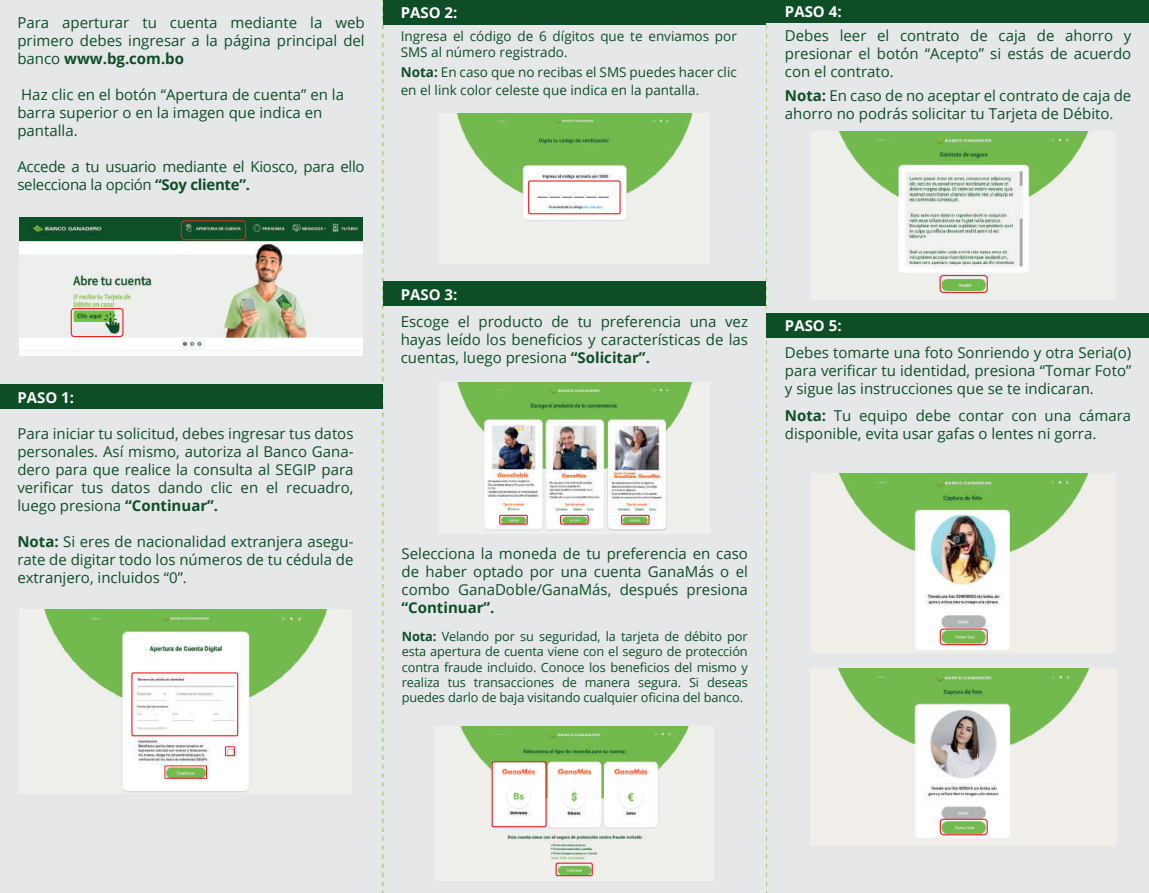
<style>
.page{position:relative;width:1149px;height:893px;background:#fff}
.page>*{position:absolute;margin:0;border:0;box-sizing:border-box;transform-origin:0 0}
.t1{font:15px/18px "Open Sans";color:#0d4e27;text-align:justify}
.t2{font:15px/18px "Open Sans";letter-spacing:-.02em;color:#0d4e27}
.t3{font:700 15px "Open Sans";color:#fff}
.t4{font:700 15px "Open Sans";color:#0d4e27}
.t5{font:13.5px/16.2px "Open Sans";color:#0d4e27}
.t6{font:12.75px/15.3px "Open Sans";letter-spacing:-.01em;color:#0d4e27;text-align:justify}
.s1{font-weight:700}
</style>
<div class="page">
<div style="left:766px;top:0;width:383px;height:893px;background:#e6e7e9"></div>
<svg style="left:766px;top:24px;width:1px;height:869px"></svg>
<div style="left:0;top:0;width:383px;height:893px;background:#e6e7e9"></div>
<div style="left:383px;top:0;width:382px;height:893px;background:#e6e7e9"></div>
<svg style="left:382px;top:0;width:1px;height:893px"></svg>
<div style="left:0;top:385px;width:383px;height:24px;background:#0d4e27"></div>
<div style="left:383px;top:0;width:383px;height:24px;background:#0d4e27"></div>
<div style="left:383px;top:281px;width:383px;height:25px;background:#0d4e27"></div>
<div style="left:766px;top:0;width:383px;height:23px;background:#0d4e27"></div>
<div style="left:766px;top:313px;width:383px;height:24px;background:#0d4e27"></div>
<img style="left:835px;top:131px;width:259px;height:169px">
<div style="left:939px;top:275px;width:48px;height:18px;border:1px solid #ec1d26;border-radius:3px"></div>
<img style="left:811px;top:473px;width:304px;height:180px">
<div style="left:939px;top:628px;width:48px;height:17px;border:1px solid #ec1d26;border-radius:3px"></div>
<img style="left:810px;top:669px;width:306px;height:176px">
<div style="left:939px;top:819px;width:48px;height:16px;border:1px solid #ec1d26;border-radius:3px"></div>
<img style="left:42px;top:609px;width:290px;height:184px">
<div style="left:131px;top:672px;width:107px;height:64px;border:1px solid #ec1d26"></div>
<div style="left:225px;top:746px;width:10px;height:10px;border:1px solid #ec1d26"></div>
<div style="left:164px;top:765px;width:43px;height:14px;border:1px solid #ec1d26"></div>
<img style="left:456px;top:113px;width:241px;height:109px">
<div style="left:528px;top:180px;width:92px;height:34px;border:1px solid #ec1d26"></div>
<img style="left:456px;top:383px;width:241px;height:150px">
<div style="left:499px;top:515px;width:29px;height:10px;border:1px solid #ec1d26"></div>
<div style="left:560px;top:515px;width:29px;height:10px;border:1px solid #ec1d26"></div>
<div style="left:621px;top:515px;width:28px;height:10px;border:1px solid #ec1d26"></div>
<img style="left:20px;top:218px;width:342px;height:138px">
<div style="left:181px;top:220px;width:65px;height:20px;border:1px solid #ec1d26;border-radius:3px"></div>
<div style="left:71px;top:308px;width:52px;height:29px;border:1px solid #ec1d26;border-radius:3px"></div>
<img style="left:459px;top:726px;width:230px;height:151px">
<div style="left:491px;top:761px;width:55px;height:66px;border:1px solid #ec1d26"></div>
<div style="left:555px;top:863px;width:38px;height:13px;border:1px solid #ec1d26"></div>
<p class="t1" style="left:17px;top:14px;width:349px">Para aperturar tu cuenta mediante la web primero debes ingresar a la página principal del banco <span class="s1">www.bg.com.bo</span></p>
<p class="t1" style="left:17px;top:86px;width:328px;text-align:left">Haz clic en el botón “Apertura de cuenta” en la barra superior o en la imagen que indica en pantalla.</p>
<p class="t2" style="left:17px;top:158px;width:349px">Accede a tu usuario mediante el Kiosco, para ello selecciona la opción <span class="s1">“Soy cliente”.</span></p>
<p class="t3" style="left:401px;top:2px;width:58px">PASO 2:</p>
<p class="t5" style="left:401px;top:27px;width:338px">Ingresa el código de 6 dígitos que te enviamos por<br>SMS al número registrado.</p>
<p class="t5" style="left:401px;top:63px;width:338px;line-height:18px"><span class="s1">Nota:</span> En caso que no recibas el SMS puedes hacer clic en el link color celeste que indica en la pantalla.</p>
<p class="t3" style="left:785px;top:1px;width:58px">PASO 4:</p>
<p class="t1" style="left:785px;top:26px;width:348px">Debes leer el contrato de caja de ahorro y presionar el botón “Acepto” si estás de acuerdo con el contrato.</p>
<p class="t1" style="left:785px;top:86px;width:348px"><span class="s1">Nota:</span> En caso de no aceptar el contrato de caja de ahorro no podrás solicitar tu Tarjeta de Débito.</p>
<p class="t3" style="left:17px;top:387px;width:58px">PASO 1:</p>
<p class="t1" style="left:17px;top:425px;width:338px">Para iniciar tu solicitud, debes ingresar tus datos personales. Así mismo, autoriza al Banco Gana&shy;dero para que realice la consulta al SEGIP para verificar tus datos dando clic en el recuadro, luego presiona <span class="s1">“Continuar”.</span></p>
<p class="t1" style="left:17px;top:533px;width:338px"><span class="s1">Nota:</span> Si eres de nacionalidad extranjera asegu&shy;rate de digitar todo los números de tu cédula de extranjero, incluidos “0”.</p>
<p class="t3" style="left:401px;top:284px;width:58px">PASO 3:</p>
<p class="t1" style="left:401px;top:312px;width:349px">Escoge el producto de tu preferencia una vez hayas leído los beneficios y características de las cuentas, luego presiona <span class="s1">“Solicitar”.</span></p>
<p class="t3" style="left:785px;top:315px;width:58px">PASO 5:</p>
<p class="t1" style="left:785px;top:344px;width:348px">Debes tomarte una foto Sonriendo y otra Seria(o) para verificar tu identidad, presiona “Tomar Foto” y sigue las instrucciones que se te indicaran.</p>
<p class="t1" style="left:785px;top:407px;width:348px"><span class="s1">Nota:</span> Tu equipo debe contar con una cámara disponible, evita usar gafas o lentes ni gorra.</p>
<p class="t1" style="left:401px;top:545px;width:348px">Selecciona la moneda de tu preferencia en caso de haber optado por una cuenta GanaMás o el combo GanaDoble/GanaMás, después presiona</p>
<p class="t4" style="left:401px;top:597px;width:94px">“Continuar”.</p>
<p class="t6" style="left:402px;top:628px;width:347px"><span class="s1">Nota:</span> Velando por su seguridad, la tarjeta de débito por esta apertura de cuenta viene con el seguro de protección contra fraude incluido. Conoce los beneficios del mismo y realiza tus transacciones de manera segura. Si deseas puedes darlo de baja visitando cualquier oficina del banco.</p>
</div>
